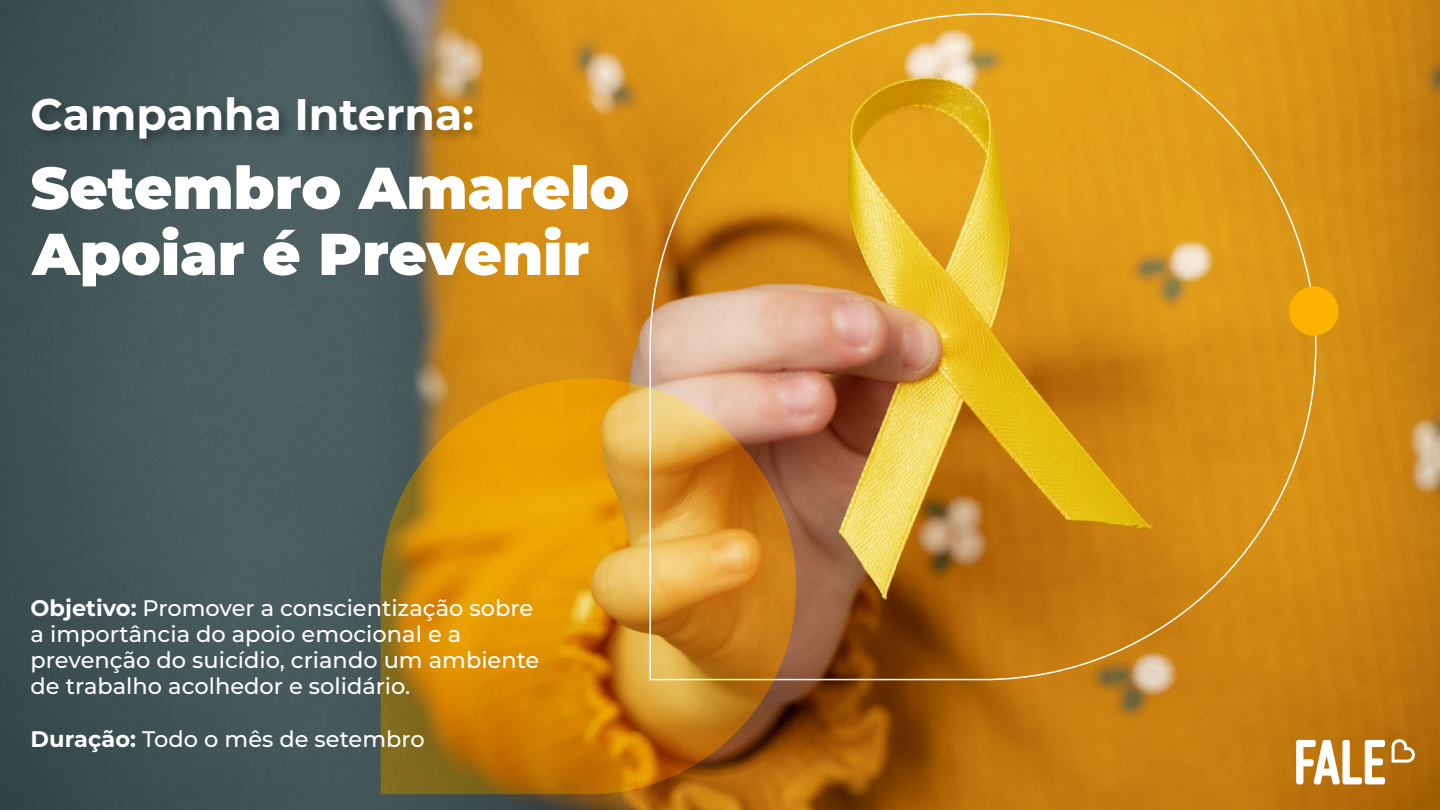
<style>
.page{position:relative;width:1440px;height:810px;background:#fff}
.page>*{position:absolute;margin:0;border:0;box-sizing:border-box;transform-origin:0 0}
.t1{font:900 58.88px/66.1px "Montserrat";color:#fff}
.t2{font:700 44.17px "Montserrat";color:#fff}
.t3{font:500 22.5px/26.2px "Montserrat";color:#fff}
.s1{font-weight:700}
</style>
<div class="page">
<img style="left:0;top:0;width:1440px;height:810px">
<svg style="left:649px;top:13px;width:668px;height:668px;background:#d19325"></svg>
<div style="left:1289px;top:286px;width:49px;height:50px;background:#ffb100;border-radius:50%"></div>
<svg style="left:381px;top:379px;width:415px;height:415px;background:#c7881f"></svg>
<svg style="left:1392px;top:739px;width:23px;height:24px"></svg>
<svg style="left:1296px;top:740px;width:89px;height:44px"></svg>
<img style="left:24px;top:86px;width:466px;height:72px">
<h2 class="t2" style="left:31px;top:82px;width:445px">Campanha Interna:</h2>
<h1 class="t1" style="left:31px;top:151px;width:600px">Setembro Amarelo<br>Apoiar é Prevenir</h1>
<p class="t3" style="left:31px;top:594px;width:510px"><span class="s1">Objetivo:</span> Promover a conscientização sobre a importância do apoio emocional e a prevenção do suicídio, criando um ambiente de trabalho acolhedor e solidário.</p>
<p class="t3" style="left:31px;top:725px;width:396px"><span class="s1">Duração:</span> Todo o mês de setembro</p>
</div>
